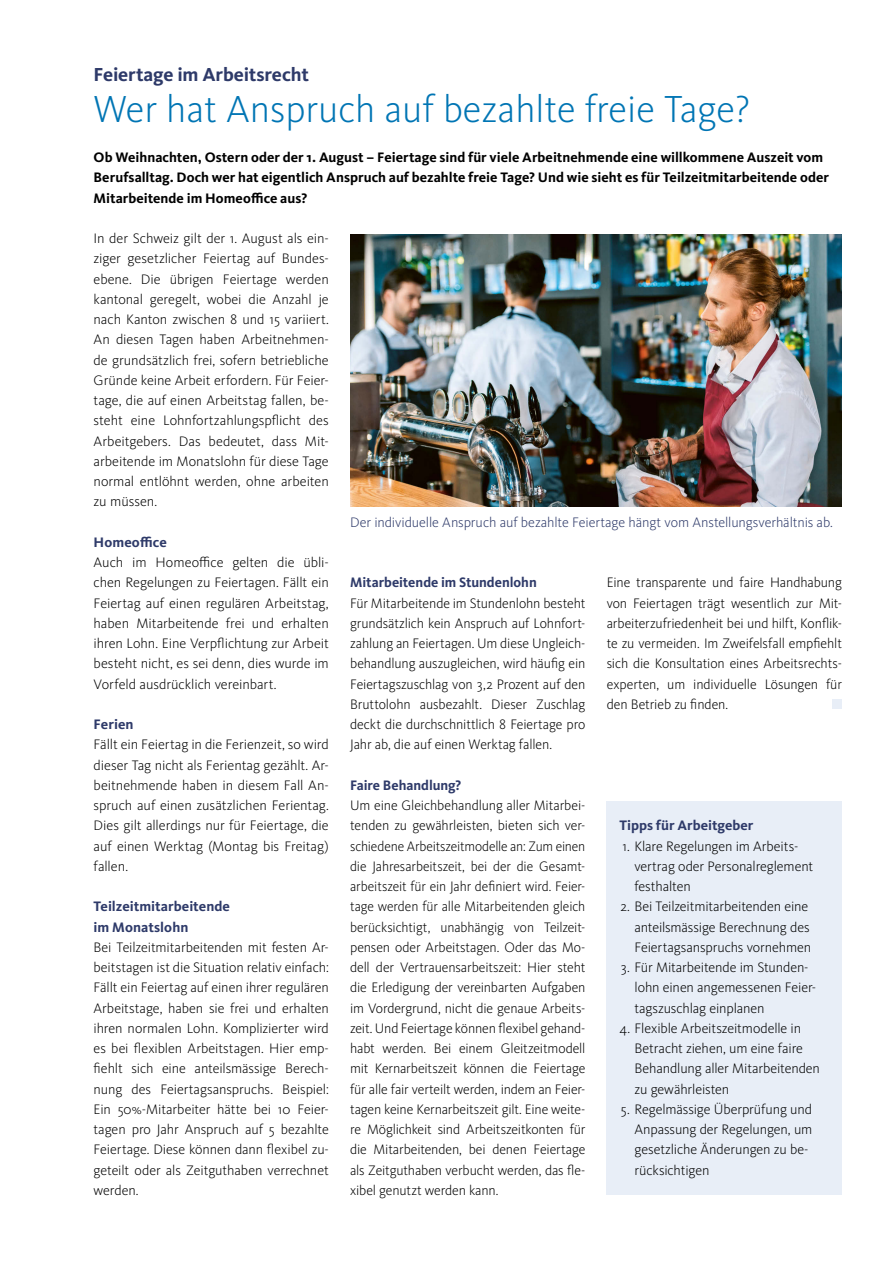
<style>
.page{position:relative;width:893px;height:1263px;background:#fff}
.page>*{position:absolute;margin:0;border:0;box-sizing:border-box;transform-origin:0 0}
.t1{font:300 39px "Kievit OT";color:#0075b4}
.t2{font:700 19.5px "Kievit OT";letter-spacing:-.01em;color:#2e3a69}
.t3{font:300 14.25px/20.2px "Kievit OT";letter-spacing:-.01em;color:#000;text-align:justify}
.t4{font:700 14.25px/20.2px "Kievit OT";color:#000}
.t5{font:700 14.25px/20.2px "Kievit OT";color:#2e3a69}
.t6{font:300 14.25px "Kievit OT";letter-spacing:-.01em;color:#2e3a69}
</style>
<div class="page">
<div style="left:832px;top:699px;width:10px;height:10px;background:#e8eef7"></div>
<img style="left:350px;top:234px;width:492px;height:272px">
<div style="left:607px;top:801px;width:235px;height:394px;background:#e8eef7"></div>
<h2 class="t2" style="left:94px;top:63px;width:217px">Feiertage im Arbeitsrecht</h2>
<h1 class="t1" style="left:94px;top:85px;width:658px">Wer hat Anspruch auf bezahlte freie Tage?</h1>
<p class="t4" style="left:94px;top:147px;width:737px">Ob Weihnachten, Ostern oder der 1. August – Feiertage sind für viele Arbeitnehmende eine willkommene Auszeit vom<br>Berufsalltag. Doch wer hat eigentlich Anspruch auf bezahlte freie Tage? Und wie sieht es für Teilzeitmitarbeitende oder<br>Mitarbeitende im Homeoffice aus?</p>
<p class="t3" style="left:94px;top:228px;width:237px">In der Schweiz gilt der 1. August als ein&shy;ziger gesetzlicher Feiertag auf Bundes&shy;ebene. Die übrigen Feiertage werden kantonal geregelt, wobei die Anzahl je nach Kanton zwischen 8 und 15 variiert.<br>An diesen Tagen haben Arbeitnehmen&shy;de grundsätzlich frei, sofern betriebliche Gründe keine Arbeit erfordern. Für Feier&shy;tage, die auf einen Arbeitstag fallen, be&shy;steht eine Lohnfortzahlungspflicht des Arbeitgebers. Das bedeutet, dass Mit&shy;arbeitende im Monatslohn für diese Tage normal entlöhnt werden, ohne arbeiten zu müssen.</p>
<p class="t5" style="left:94px;top:532px;width:75px">Homeoffice</p>
<p class="t3" style="left:94px;top:552px;width:237px">Auch im Homeoffice gelten die übli&shy;chen Regelungen zu Feiertagen. Fällt ein Feiertag auf einen regulären Arbeitstag, haben Mitarbeitende frei und erhalten ihren Lohn. Eine Verpflichtung zur Arbeit besteht nicht, es sei denn, dies wurde im Vorfeld ausdrücklich vereinbart.</p>
<p class="t5" style="left:94px;top:714px;width:42px">Ferien</p>
<p class="t3" style="left:94px;top:734px;width:237px">Fällt ein Feiertag in die Ferienzeit, so wird dieser Tag nicht als Ferientag gezählt. Ar&shy;beitnehmende haben in diesem Fall An&shy;spruch auf einen zusätzlichen Ferientag.<br>Dies gilt allerdings nur für Feiertage, die auf einen Werktag (Montag bis Freitag) fallen.</p>
<p class="t5" style="left:94px;top:896px;width:138px">Teilzeitmitarbeitende im Monatslohn</p>
<p class="t3" style="left:94px;top:937px;width:237px">Bei Teilzeitmitarbeitenden mit festen Ar&shy;beitstagen ist die Situation relativ einfach:<br>Fällt ein Feiertag auf einen ihrer regulären Arbeitstage, haben sie frei und erhalten ihren normalen Lohn. Komplizierter wird es bei flexiblen Arbeitstagen. Hier emp&shy;fiehlt sich eine anteilsmässige Berech&shy;nung des Feiertagsanspruchs. Beispiel:<br>Ein 50%-Mitarbeiter hätte bei 10 Feier&shy;tagen pro Jahr Anspruch auf 5 bezahlte Feiertage. Diese können dann flexibel zu&shy;geteilt oder als Zeitguthaben verrechnet werden.</p>
<p class="t6" style="left:350px;top:513px;width:484px">Der individuelle Anspruch auf bezahlte Feiertage hängt vom Anstellungsverhältnis ab.</p>
<p class="t5" style="left:350px;top:572px;width:188px">Mitarbeitende im Stundenlohn</p>
<p class="t3" style="left:350px;top:592px;width:237px">Für Mitarbeitende im Stundenlohn besteht grundsätzlich kein Anspruch auf Lohnfort&shy;zahlung an Feiertagen. Um diese Ungleich&shy;behandlung auszugleichen, wird häufig ein Feiertagszuschlag von 3,2 Prozent auf den Bruttolohn ausbezahlt. Dieser Zuschlag deckt die durchschnittlich 8 Feiertage pro Jahr ab, die auf einen Werktag fallen.</p>
<p class="t5" style="left:350px;top:775px;width:113px">Faire Behandlung?</p>
<p class="t3" style="left:350px;top:795px;width:237px">Um eine Gleichbehandlung aller Mitarbei&shy;tenden zu gewährleisten, bieten sich ver&shy;schiedene Arbeitszeitmodelle an: Zum einen die Jahresarbeitszeit, bei der die Gesamt&shy;arbeitszeit für ein Jahr definiert wird. Feier&shy;tage werden für alle Mitarbeitenden gleich berücksichtigt, unabhängig von Teilzeit&shy;pensen oder Arbeitstagen. Oder das Mo&shy;dell der Vertrauensarbeitszeit: Hier steht die Erledigung der vereinbarten Aufgaben im Vordergrund, nicht die genaue Arbeits&shy;zeit. Und Feiertage können flexibel gehand&shy;habt werden. Bei einem Gleitzeitmodell mit Kernarbeitszeit können die Feiertage für alle fair verteilt werden, indem an Feier&shy;tagen keine Kernarbeitszeit gilt. Eine weite&shy;re Möglichkeit sind Arbeitszeitkonten für die Mitarbeitenden, bei denen Feiertage als Zeitguthaben verbucht werden, das fle&shy;xibel genutzt werden kann.</p>
<p class="t3" style="left:607px;top:572px;width:237px">Eine transparente und faire Handhabung von Feiertagen trägt wesentlich zur Mit&shy;arbeiterzufriedenheit bei und hilft, Konflik&shy;te zu vermeiden. Im Zweifelsfall empfiehlt sich die Konsultation eines Arbeitsrechts&shy;experten, um individuelle Lösungen für den Betrieb zu finden.</p>
<p class="t5" style="left:619px;top:815px;width:136px">Tipps für Arbeitgeber</p>
<p class="t3" style="left:634px;top:835px;width:180px;text-align:left;text-indent:-12px">1. Klare Regelungen im Arbeits&shy;vertrag oder Personalreglement festhalten</p>
<p class="t3" style="left:634px;top:896px;width:178px;text-align:left;text-indent:-14px">2. Bei Teilzeitmitarbeitenden eine anteilsmässige Berechnung des<br>Feiertagsanspruchs vornehmen</p>
<p class="t3" style="left:634px;top:957px;width:180px;text-align:left;text-indent:-14px">3. Für Mitarbeitende im Stunden&shy;lohn einen angemessenen Feier-- tagszuschlag einplanen</p>
<p class="t3" style="left:634px;top:1018px;width:187px;text-align:left;text-indent:-15px">4. Flexible Arbeitszeitmodelle in<br>Betracht ziehen, um eine faire<br>Behandlung aller Mitarbeitenden zu gewährleisten</p>
<p class="t3" style="left:634px;top:1099px;width:179px;text-align:left;text-indent:-14px">5. Regelmässige Überprüfung und<br>Anpassung der Regelungen, um gesetzliche Änderungen zu be&shy;rücksichtigen</p>
</div>
